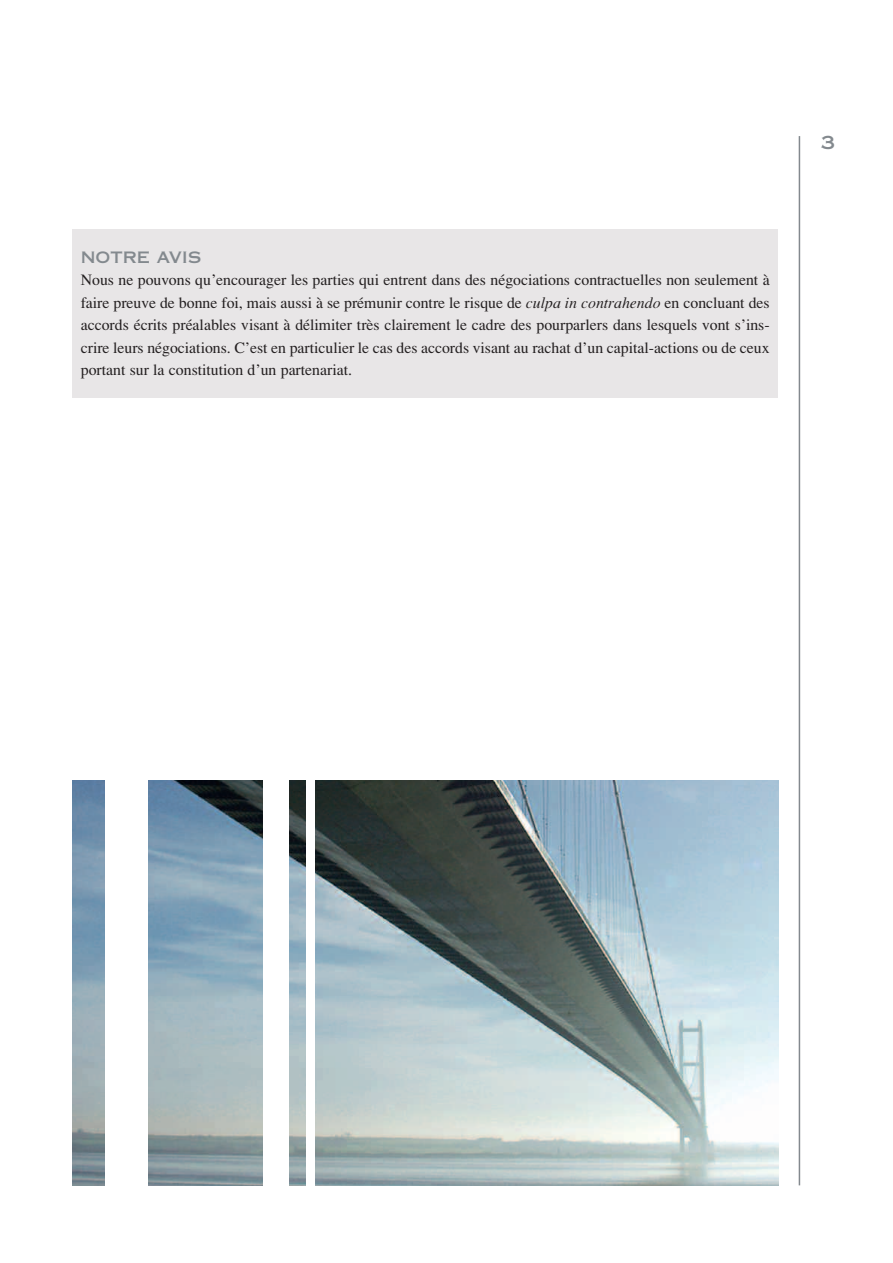
<style>
.page{position:relative;width:893px;height:1263px;background:#fff}
.page>*{position:absolute;margin:0;border:0;box-sizing:border-box;transform-origin:0 0}
.t1{font:18px "Copperplate Thirty One AB";color:#83898e}
.t2{font:15.75px/22.5px "Times";color:#231f20;text-align:justify}
.t3{font:15.75px "Copperplate Thirty One AB";color:#83898e}
.s1{font-style:italic}
</style>
<div class="page">
<hr style="left:799px;top:136px;width:1px;height:1049px;background:#83898e">
<img style="left:72px;top:780px;width:706px;height:405px">
<div style="left:72px;top:230px;width:706px;height:168px;background:#e8e6e7"></div>
<div style="left:105px;top:443px;width:43px;height:752px;background:#fff"></div>
<div style="left:264px;top:443px;width:25px;height:752px;background:#fff"></div>
<div style="left:306px;top:443px;width:9px;height:752px;background:#fff"></div>
<p class="t3" style="left:81px;top:251px;width:122px">NOTRE AVIS</p>
<p class="t2" style="left:81px;top:269px;width:690px">Nous ne pouvons qu’encourager les parties qui entrent dans des négociations contractuelles non seulement à faire preuve de bonne foi, mais aussi à se prémunir contre le risque de <span class="s1">culpa in contrahendo</span> en concluant des accords écrits préalables visant à délimiter très clairement le cadre des pourparlers dans lesquels vont s’ins&shy;crire leurs négociations. C’est en particulier le cas des accords visant au rachat d’un capital-actions ou de ceux portant sur la constitution d’un partenariat.</p>
<p class="t1" style="left:821px;top:136px;width:16px">3</p>
</div>
